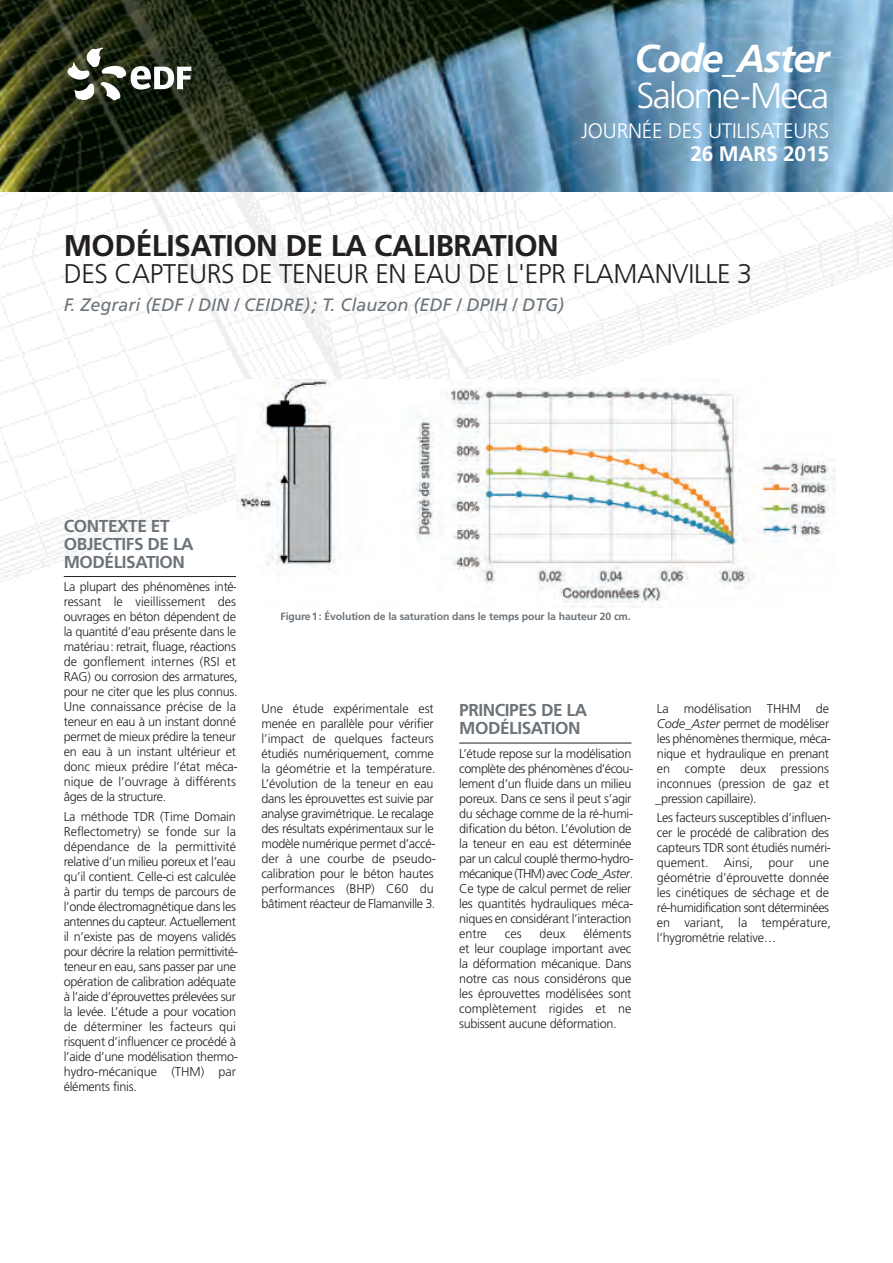
<style>
.page{position:relative;width:893px;height:1263px;background:#fff}
.page>*{position:absolute;margin:0;border:0;box-sizing:border-box;transform-origin:0 0}
.t1{font:italic 700 39px "Frutiger";letter-spacing:-.035em;color:#fff}
.t2{font:300 36px "Frutiger";letter-spacing:-.045em;color:#fff}
.t3{font:700 30px "Frutiger";letter-spacing:-.015em;color:#231f20}
.t4{font:300 27px "Frutiger";letter-spacing:-.015em;color:#231f20}
.t5{font:300 21px "Frutiger";letter-spacing:-.01em;color:#fff}
.t6{font:700 21px "Frutiger";letter-spacing:-.01em;color:#fff}
.t7{font:italic 18px "Frutiger";color:#6c747a}
.t8{font:700 17.25px/18px "Frutiger";letter-spacing:-.025em;color:#6c747a}
.t9{font:300 12.75px/15px "Frutiger";letter-spacing:-.025em;color:#231f20}
.t10{font:700 10.5px "Frutiger";letter-spacing:-.01em;color:#6c747a}
.s1{font-style:italic}
</style>
<div class="page">
<img style="left:0;top:191px;width:893px;height:553px">
<img style="left:0;top:0;width:893px;height:191px">
<svg style="left:67px;top:48px;width:124px;height:52px"></svg>
<hr style="left:64px;top:576px;width:172px;height:1px;background:#231f20">
<hr style="left:459px;top:743px;width:172px;height:1px;background:#231f20">
<div style="left:236px;top:380px;width:599px;height:233px;background:#fff"></div>
<img style="left:236px;top:380px;width:599px;height:227px">
<h1 class="t1" style="left:635px;top:35px;width:196px">Code_Aster</h1>
<h2 class="t2" style="left:636px;top:75px;width:194px">Salome-Meca</h2>
<h3 class="t5" style="left:581px;top:119px;width:250px">JOURNÉE DES UTILISATEURS</h3>
<h3 class="t6" style="left:690px;top:141px;width:140px">26 MARS 2015</h3>
<h3 class="t3" style="left:64px;top:228px;width:497px">MODÉLISATION DE LA CALIBRATION</h3>
<h3 class="t4" style="left:64px;top:259px;width:690px">DES CAPTEURS DE TENEUR EN EAU DE L'EPR FLAMANVILLE 3</h3>
<h3 class="t7" style="left:64px;top:295px;width:502px">F. Zegrari (EDF / DIN / CEIDRE) ; T. Clauzon (EDF / DPIH / DTG)</h3>
<h3 class="t8" style="left:64px;top:517px;width:131px">CONTEXTE ET<br>OBJECTIFS DE LA<br>MODÉLISATION</h3>
<p class="t9" style="left:64px;top:579px;width:176px">La plupart des phénomènes inté&shy;ressant le vieillissement des ouvrages en béton dépendent de la quantité d’eau présente dans le matériau : retrait, fluage, réactions de gonflement internes (RSI et<br>RAG) ou corrosion des armatures, pour ne citer que les plus connus.<br>Une connaissance précise de la teneur en eau à un instant donné permet de mieux prédire la teneur en eau à un instant ultérieur et donc mieux prédire l’état méca&shy;nique de l’ouvrage à différents âges de la structure.</p>
<p class="t9" style="left:64px;top:809px;width:176px">La méthode TDR (Time Domain<br>Reflectometry) se fonde sur la dépendance de la permittivité relative d’un milieu poreux et l’eau qu’il contient. Celle-ci est calculée à partir du temps de parcours de l’onde électromagnétique dans les antennes du capteur. Actuellement il n’existe pas de moyens validés pour décrire la relation permittivité&shy;teneur en eau, sans passer par une opération de calibration adéquate à l’aide d’éprouvettes prélevées sur la levée. L’étude a pour vocation de déterminer les facteurs qui risquent d’influencer ce procédé à l’aide d’une modélisation thermo&shy;hydro-mécanique (THM) par éléments finis.</p>
<p class="t10" style="left:281px;top:610px;width:352px">Figure 1: Évolution de la saturation dans le temps pour la hauteur 20 cm.</p>
<p class="t9" style="left:261px;top:701px;width:176px">Une étude expérimentale est menée en parallèle pour vérifier l’impact de quelques facteurs étudiés numériquement, comme la géométrie et la température.<br>L’évolution de la teneur en eau dans les éprouvettes est suivie par analyse gravimétrique. Le recalage des résultats expérimentaux sur le modèle numérique permet d’accé&shy;der à une courbe de pseudo&shy;calibration pour le béton hautes performances (BHP) C60 du bâtiment réacteur de Flamanville 3.</p>
<h3 class="t8" style="left:459px;top:701px;width:129px">PRINCIPES DE LA<br>MODÉLISATION</h3>
<p class="t9" style="left:459px;top:746px;width:176px">L’étude repose sur la modélisation complète des phénomènes d’écou&shy;lement d’un fluide dans un milieu poreux. Dans ce sens il peut s’agir du séchage comme de la ré-humi&shy;dification du béton. L’évolution de la teneur en eau est déterminée par un calcul couplé thermo-hydro&shy;mécanique (THM) avec <span class="s1">Code_Aster</span>.<br>Ce type de calcul permet de relier les quantités hydrauliques méca&shy;niques en considérant l’interaction entre</p>
<p class="t9" style="left:459px;top:926px;width:174px;text-align:justify;text-indent:124px">éléments et leur couplage important avec la déformation mécanique. Dans notre cas nous considérons que les éprouvettes modélisées sont complètement rigides et ne subissent aucune déformation.</p>
<p class="t9" style="left:505px;top:926px;width:18px">ces</p>
<p class="t9" style="left:540px;top:926px;width:27px">deux</p>
<p class="t9" style="left:655px;top:701px;width:177px">La modélisation THHM de<br><span class="s1">Code_Aster</span> permet de modéliser les phénomènes thermique, méca&shy;nique et hydraulique en prenant en compte deux pressions inconnues (pression de gaz et _pression capillaire).</p>
<p class="t9" style="left:657px;top:810px;width:176px">Les facteurs susceptibles d’influen&shy;cer le procédé de calibration des capteurs TDR sont étudiés numéri&shy;quement. Ainsi, pour une géométrie d’éprouvette donnée les cinétiques de séchage et de ré-humidification sont déterminées en variant, la température, l’hygrométrie relative…</p>
</div>
